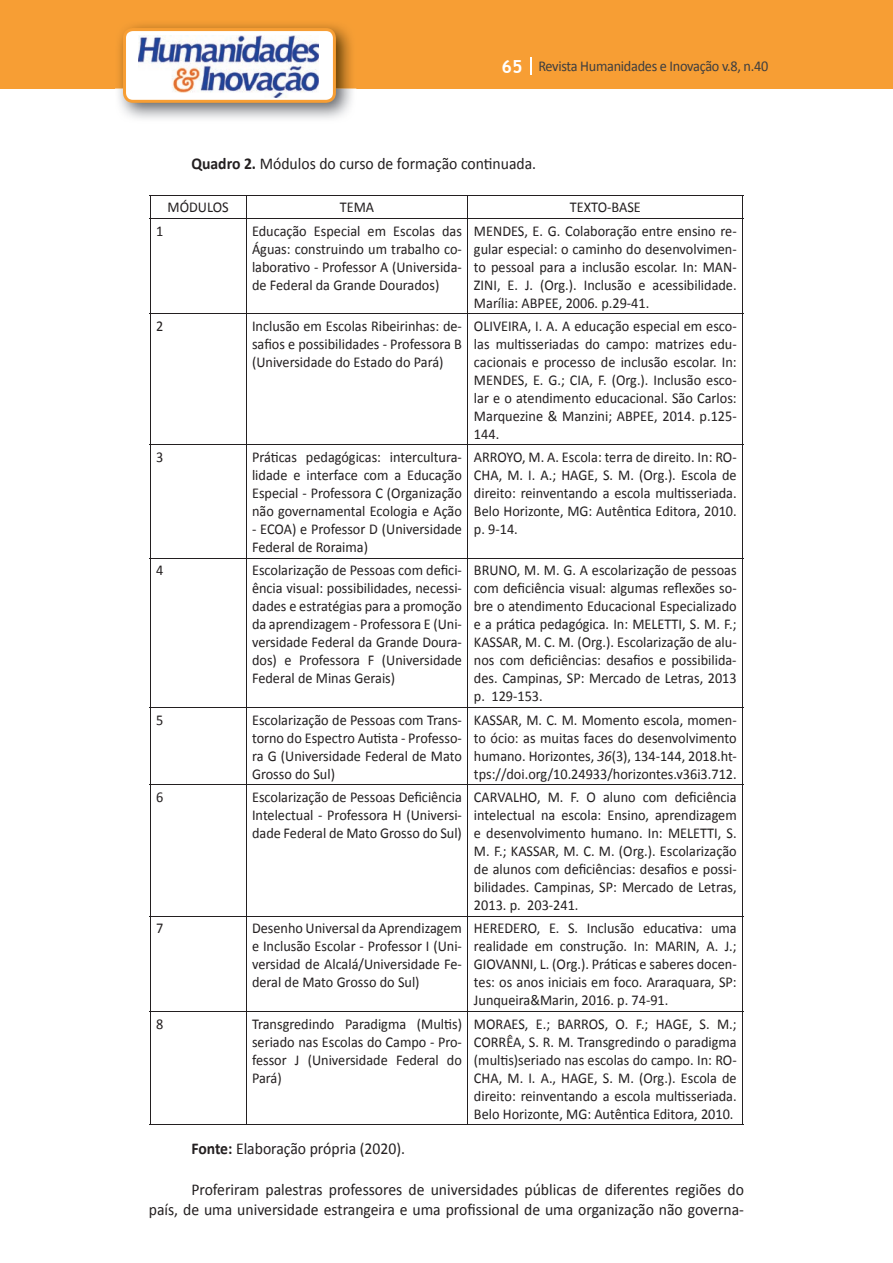
<style>
.page{position:relative;width:893px;height:1263px;background:#fff}
.page>*{position:absolute;margin:0;border:0;box-sizing:border-box;transform-origin:0 0}
.t1{font:16.5px/19.8px "Calibri";color:#231f20;text-align:right;scale:.95 1}
.t2{font:15px/18px "Calibri";color:#231f20;text-align:justify;scale:.95 1}
.t3{font:15px "Calibri";letter-spacing:-.02em;color:#3e3e3f;scale:.95 1}
.s1{font-family:"Trebuchet MS";font-weight:700;font-size:18px;color:#fff}
.s2{font-weight:700}
.s3{font-style:italic}
</style>
<div class="page">
<div style="left:0;top:0;width:893px;height:88px;background:#f79e34"></div>
<svg style="left:530px;top:57px;width:2px;height:18px"></svg>
<img style="left:115px;top:24px;width:241px;height:95px">
<svg style="left:123px;top:28px;width:213px;height:75px"></svg>
<hr style="left:150px;top:195px;width:96px;height:1px;background:#231f20">
<svg style="left:150px;top:196px;width:1px;height:22px"></svg>
<hr style="left:246px;top:195px;width:222px;height:1px;background:#231f20">
<svg style="left:246px;top:196px;width:1px;height:22px"></svg>
<hr style="left:468px;top:195px;width:275px;height:1px;background:#231f20">
<svg style="left:742px;top:196px;width:1px;height:22px"></svg>
<hr style="left:150px;top:218px;width:96px;height:1px;background:#231f20">
<hr style="left:150px;top:219px;width:1px;height:94px;background:#231f20">
<hr style="left:246px;top:218px;width:222px;height:1px;background:#231f20">
<hr style="left:246px;top:219px;width:1px;height:94px;background:#231f20">
<hr style="left:468px;top:218px;width:275px;height:1px;background:#231f20">
<hr style="left:468px;top:219px;width:1px;height:94px;background:#231f20">
<hr style="left:742px;top:219px;width:1px;height:94px;background:#231f20">
<hr style="left:150px;top:313px;width:96px;height:1px;background:#231f20">
<hr style="left:150px;top:314px;width:1px;height:131px;background:#231f20">
<hr style="left:246px;top:313px;width:222px;height:1px;background:#231f20">
<hr style="left:246px;top:314px;width:1px;height:131px;background:#231f20">
<hr style="left:468px;top:313px;width:275px;height:1px;background:#231f20">
<hr style="left:468px;top:314px;width:1px;height:131px;background:#231f20">
<hr style="left:742px;top:314px;width:1px;height:131px;background:#231f20">
<hr style="left:150px;top:445px;width:96px;height:1px;background:#231f20">
<hr style="left:150px;top:445px;width:1px;height:113px;background:#231f20">
<hr style="left:246px;top:445px;width:222px;height:1px;background:#231f20">
<hr style="left:246px;top:445px;width:1px;height:113px;background:#231f20">
<hr style="left:468px;top:445px;width:275px;height:1px;background:#231f20">
<hr style="left:468px;top:445px;width:1px;height:113px;background:#231f20">
<hr style="left:742px;top:445px;width:1px;height:113px;background:#231f20">
<hr style="left:150px;top:558px;width:96px;height:1px;background:#231f20">
<hr style="left:150px;top:559px;width:1px;height:148px;background:#231f20">
<hr style="left:246px;top:558px;width:222px;height:1px;background:#231f20">
<hr style="left:246px;top:559px;width:1px;height:148px;background:#231f20">
<hr style="left:468px;top:558px;width:275px;height:1px;background:#231f20">
<hr style="left:468px;top:559px;width:1px;height:148px;background:#231f20">
<hr style="left:742px;top:559px;width:1px;height:148px;background:#231f20">
<hr style="left:150px;top:707px;width:96px;height:1px;background:#231f20">
<hr style="left:150px;top:708px;width:1px;height:76px;background:#231f20">
<hr style="left:246px;top:707px;width:222px;height:1px;background:#231f20">
<hr style="left:246px;top:708px;width:1px;height:76px;background:#231f20">
<hr style="left:468px;top:707px;width:275px;height:1px;background:#231f20">
<hr style="left:468px;top:708px;width:1px;height:76px;background:#231f20">
<hr style="left:742px;top:708px;width:1px;height:76px;background:#231f20">
<hr style="left:150px;top:784px;width:96px;height:1px;background:#231f20">
<hr style="left:150px;top:785px;width:1px;height:131px;background:#231f20">
<hr style="left:246px;top:784px;width:222px;height:1px;background:#231f20">
<hr style="left:246px;top:785px;width:1px;height:131px;background:#231f20">
<hr style="left:468px;top:784px;width:275px;height:1px;background:#231f20">
<hr style="left:468px;top:785px;width:1px;height:131px;background:#231f20">
<hr style="left:742px;top:785px;width:1px;height:131px;background:#231f20">
<hr style="left:150px;top:916px;width:96px;height:1px;background:#231f20">
<hr style="left:150px;top:916px;width:1px;height:95px;background:#231f20">
<hr style="left:246px;top:916px;width:222px;height:1px;background:#231f20">
<hr style="left:246px;top:916px;width:1px;height:95px;background:#231f20">
<hr style="left:468px;top:916px;width:275px;height:1px;background:#231f20">
<hr style="left:468px;top:916px;width:1px;height:95px;background:#231f20">
<hr style="left:742px;top:916px;width:1px;height:95px;background:#231f20">
<hr style="left:150px;top:1011px;width:96px;height:1px;background:#231f20">
<hr style="left:150px;top:1012px;width:1px;height:112px;background:#231f20">
<hr style="left:246px;top:1011px;width:222px;height:1px;background:#231f20">
<hr style="left:246px;top:1012px;width:1px;height:112px;background:#231f20">
<hr style="left:468px;top:1011px;width:275px;height:1px;background:#231f20">
<hr style="left:468px;top:1012px;width:1px;height:112px;background:#231f20">
<hr style="left:742px;top:1012px;width:1px;height:112px;background:#231f20">
<hr style="left:150px;top:1124px;width:96px;height:1px;background:#231f20">
<hr style="left:246px;top:1124px;width:222px;height:1px;background:#231f20">
<hr style="left:468px;top:1124px;width:275px;height:1px;background:#231f20">
<p class="t3" style="left:501px;top:57px;width:282px"><span class="s1">65</span> Revista Humanidades e Inovação v.8, n.40</p>
<p class="t1" style="left:191px;top:154px;width:365px"><span class="s2">Quadro 2.</span> Módulos do curso de formação continuada.</p>
<p class="t2" style="left:168px;top:198px;width:66px">MÓDULOS</p>
<p class="t2" style="left:340px;top:198px;width:38px">TEMA</p>
<p class="t2" style="left:570px;top:198px;width:76px">TEXTO-BASE</p>
<p class="t2" style="left:156px;top:222px;width:9px">1</p>
<p class="t2" style="left:252px;top:222px;width:222px">Educação Especial em Escolas das Águas: construindo um trabalho co&shy;laborativo - Professor A (Universida&shy;de Federal da Grande Dourados)</p>
<p class="t2" style="left:474px;top:222px;width:278px">MENDES, E. G. Colaboração entre ensino re&shy;gular especial: o caminho do desenvolvimen&shy;to pessoal para a inclusão escolar. In: MAN-ZINI, E. J. (Org.). Inclusão e acessibilidade.<br>Marília: ABPEE, 2006. p.29-41.</p>
<p class="t2" style="left:156px;top:317px;width:9px">2</p>
<p class="t2" style="left:252px;top:317px;width:222px">Inclusão em Escolas Ribeirinhas: de&shy;safios e possibilidades - Professora B (Universidade do Estado do Pará)</p>
<p class="t2" style="left:474px;top:317px;width:278px">OLIVEIRA, I. A. A educação especial em esco&shy;las multisseriadas do campo: matrizes edu&shy;cacionais e processo de inclusão escolar. In:<br>MENDES, E. G.; CIA, F. (Org.). Inclusão esco&shy;lar e o atendimento educacional. São Carlos:<br>Marquezine &amp; Manzini; ABPEE, 2014. p.125- 144.</p>
<p class="t2" style="left:156px;top:448px;width:9px">3</p>
<p class="t2" style="left:252px;top:448px;width:222px">Práticas pedagógicas: intercultura&shy;lidade e interface com a Educação Especial - Professora C (Organização não governamental Ecologia e Ação</p>
<p class="t2" style="left:252px;top:520px;width:222px">- ECOA) e Professor D (Universidade<br>Federal de Roraima)</p>
<p class="t2" style="left:474px;top:448px;width:278px">ARROYO, M. A. Escola: terra de direito. In: RO-CHA, M. I. A.; HAGE, S. M. (Org.). Escola de direito: reinventando a escola multisseriada.<br>Belo Horizonte, MG: Autêntica Editora, 2010. p. 9-14.</p>
<p class="t2" style="left:156px;top:561px;width:9px">4</p>
<p class="t2" style="left:252px;top:561px;width:222px">Escolarização de Pessoas com defici&shy;ência visual: possibilidades, necessi&shy;dades e estratégias para a promoção da aprendizagem - Professora E (Uni&shy;versidade Federal da Grande Doura&shy;dos) e Professora F (Universidade Federal de Minas Gerais)</p>
<p class="t2" style="left:474px;top:561px;width:278px">BRUNO, M. M. G. A escolarização de pessoas com deficiência visual: algumas reflexões so&shy;bre o atendimento Educacional Especializado e a prática pedagógica. In: MELETTI, S. M. F.; KASSAR, M. C. M. (Org.). Escolarização de alu&shy;nos com deficiências: desafios e possibilida&shy;des. Campinas, SP: Mercado de Letras, 2013 p. 129-153.</p>
<p class="t2" style="left:156px;top:711px;width:9px">5</p>
<p class="t2" style="left:252px;top:711px;width:222px">Escolarização de Pessoas com Trans&shy;torno do Espectro Autista - Professo&shy;ra G (Universidade Federal de Mato Grosso do Sul)</p>
<p class="t2" style="left:474px;top:711px;width:278px">KASSAR, M. C. M. Momento escola, momen&shy;to ócio: as muitas faces do desenvolvimento humano. Horizontes, <span class="s3">36</span>(3), 134-144, 2018.ht&shy;tps://doi.org/10.24933/horizontes.v36i3.712.</p>
<p class="t2" style="left:156px;top:788px;width:9px">6</p>
<p class="t2" style="left:252px;top:788px;width:222px">Escolarização de Pessoas Deficiência Intelectual - Professora H (Universi&shy;dade Federal de Mato Grosso do Sul)</p>
<p class="t2" style="left:474px;top:788px;width:278px">CARVALHO, M. F. O aluno com deficiência intelectual na escola: Ensino, aprendizagem e desenvolvimento humano. In: MELETTI, S.<br>M. F.; KASSAR, M. C. M. (Org.). Escolarização de alunos com deficiências: desafios e possi&shy;bilidades. Campinas, SP: Mercado de Letras, 2013. p. 203-241.</p>
<p class="t2" style="left:156px;top:919px;width:9px">7</p>
<p class="t2" style="left:252px;top:919px;width:222px">Desenho Universal da Aprendizagem e Inclusão Escolar - Professor I (Uni&shy;versidad de Alcalá/Universidade Fe&shy;deral de Mato Grosso do Sul)</p>
<p class="t2" style="left:474px;top:919px;width:278px">HEREDERO, E. S. Inclusão educativa: uma realidade em construção. In: MARIN, A. J.; GIOVANNI, L. (Org.). Práticas e saberes docen&shy;tes: os anos iniciais em foco. Araraquara, SP:<br>Junqueira&amp;Marin, 2016. p. 74-91.</p>
<p class="t2" style="left:156px;top:1014px;width:9px">8</p>
<p class="t2" style="left:252px;top:1014px;width:222px">Transgredindo Paradigma (Multis) seriado nas Escolas do Campo - Pro&shy;fessor J (Universidade Federal do Pará)</p>
<p class="t2" style="left:474px;top:1014px;width:278px">MORAES, E.; BARROS, O. F.; HAGE, S. M.; CORRÊA, S. R. M. Transgredindo o paradigma (multis)seriado nas escolas do campo. In: RO-CHA, M. I. A., HAGE, S. M. (Org.). Escola de direito: reinventando a escola multisseriada.<br>Belo Horizonte, MG: Autêntica Editora, 2010.</p>
<p class="t1" style="left:191px;top:1138px;width:226px"><span class="s2">Fonte:</span> Elaboração própria (2020).</p>
<p class="t1" style="left:149px;top:1180px;width:628px">Proferiram palestras professores de universidades públicas de diferentes regiões do<br>país, de uma universidade estrangeira e uma profissional de uma organização não governa-</p>
</div>
